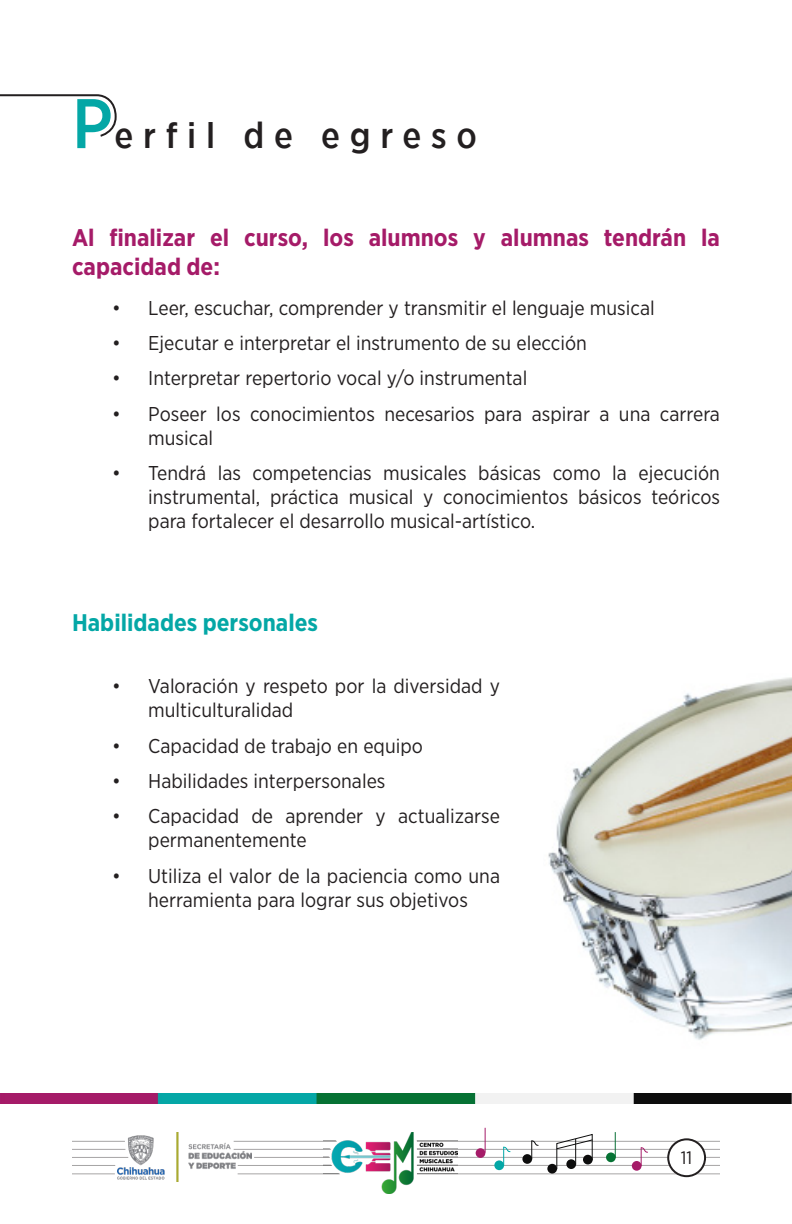
<style>
.page{position:relative;width:792px;height:1224px;background:#fff}
.page>*{position:absolute;margin:0;border:0;box-sizing:border-box;transform-origin:0 0}
.t1{font:500 36px "Gotham Narrow";letter-spacing:.27em;color:#231f20}
.t2{font:700 24px/28.8px "Gotham Narrow";color:#a51b68}
.t3{font:700 24px "Gotham Narrow";color:#04a7a6}
.t4{font:20px/24px "Gotham Narrow";color:#231f20}
.t5{font:18px "Gotham Narrow";color:#231f20}
.s1{font-size:70px;color:#04a7a6}
</style>
<div class="page">
<hr style="left:234px;top:1141px;width:103px;height:1px;background:#231f20">
<hr style="left:417px;top:1141px;width:303px;height:1px;background:#231f20">
<hr style="left:417px;top:1149px;width:303px;height:1px;background:#231f20">
<hr style="left:417px;top:1157px;width:303px;height:1px;background:#231f20">
<hr style="left:417px;top:1165px;width:303px;height:1px;background:#231f20">
<hr style="left:417px;top:1174px;width:303px;height:1px;background:#231f20">
<hr style="left:234px;top:1149px;width:97px;height:1px;background:#231f20">
<hr style="left:254px;top:1157px;width:76px;height:1px;background:#231f20">
<hr style="left:238px;top:1165px;width:94px;height:1px;background:#231f20">
<hr style="left:238px;top:1174px;width:102px;height:1px;background:#231f20">
<div style="left:476px;top:1148px;width:9px;height:10px;background:#a51b68;border-radius:50%"></div>
<svg style="left:485px;top:1128px;width:1px;height:25px"></svg>
<div style="left:606px;top:1153px;width:10px;height:9px;background:#067234;border-radius:50%"></div>
<svg style="left:615px;top:1132px;width:1px;height:26px"></svg>
<div style="left:522px;top:1154px;width:10px;height:10px;background:#0d0d0d;border-radius:50%"></div>
<svg style="left:531px;top:1140px;width:8px;height:19px"></svg>
<div style="left:494px;top:1160px;width:10px;height:10px;background:#04a7a6;border-radius:50%"></div>
<svg style="left:503px;top:1146px;width:8px;height:20px"></svg>
<div style="left:632px;top:1161px;width:10px;height:10px;background:#a51b68;border-radius:50%"></div>
<svg style="left:640px;top:1147px;width:9px;height:19px"></svg>
<div style="left:668px;top:1139px;width:37px;height:37px;background:#fff;border-radius:50%"></div>
<div style="left:667px;top:1138px;width:39px;height:39px;border:2px solid #231f20;border-radius:50%"></div>
<img style="left:324px;top:1133px;width:134px;height:61px">
<div style="left:547px;top:1164px;width:10px;height:10px;background:#0d0d0d;border-radius:50%"></div>
<svg style="left:556px;top:1134px;width:38px;height:36px"></svg>
<img style="left:117px;top:1133px;width:134px;height:48px">
<hr style="left:72px;top:1141px;width:53px;height:1px;background:#231f20">
<hr style="left:72px;top:1149px;width:53px;height:1px;background:#231f20">
<hr style="left:72px;top:1157px;width:56px;height:1px;background:#231f20">
<hr style="left:72px;top:1165px;width:43px;height:1px;background:#231f20">
<hr style="left:72px;top:1174px;width:43px;height:1px;background:#231f20">
<svg style="left:0;top:94px;width:117px;height:43px"></svg>
<img style="left:548px;top:677px;width:244px;height:363px">
<img style="left:0;top:1093px;width:792px;height:10px">
<p class="t1" style="left:72px;top:113px;width:406px"><span class="s1">P</span>erfil de egreso</p>
<p class="t2" style="left:72px;top:223px;width:649px">Al finalizar el curso, los alumnos y alumnas tendrán la capacidad de:</p>
<p class="t4" style="left:112px;top:295px;width:544px">• Leer, escuchar, comprender y transmitir el lenguaje musical</p>
<p class="t4" style="left:112px;top:331px;width:476px">• Ejecutar e interpretar el instrumento de su elección</p>
<p class="t4" style="left:112px;top:366px;width:417px">• Interpretar repertorio vocal y/o instrumental</p>
<p class="t4" style="left:148px;top:401px;width:573px;text-indent:-36px">• Poseer los conocimientos necesarios para aspirar a una carrera musical</p>
<p class="t4" style="left:148px;top:461px;width:573px;text-align:justify;text-indent:-36px">• Tendrá las competencias musicales básicas como la ejecución instrumental, práctica musical y conocimientos básicos teóricos para fortalecer el desarrollo musical-artístico.</p>
<p class="t3" style="left:72px;top:607px;width:248px">Habilidades personales</p>
<p class="t4" style="left:148px;top:674px;width:353px;text-indent:-36px">• Valoración y respeto por la diversidad y multiculturalidad</p>
<p class="t4" style="left:112px;top:733px;width:312px">• Capacidad de trabajo en equipo</p>
<p class="t4" style="left:112px;top:768px;width:275px">• Habilidades interpersonales</p>
<p class="t4" style="left:148px;top:804px;width:353px;text-indent:-36px">• Capacidad de aprender y actualizarse permanentemente</p>
<p class="t4" style="left:112px;top:863px;width:389px;text-align:center">• Utiliza el valor de la paciencia como una herramienta para lograr sus objetivos</p>
<p class="t5" style="left:681px;top:1146px;width:13px">11</p>
</div>
